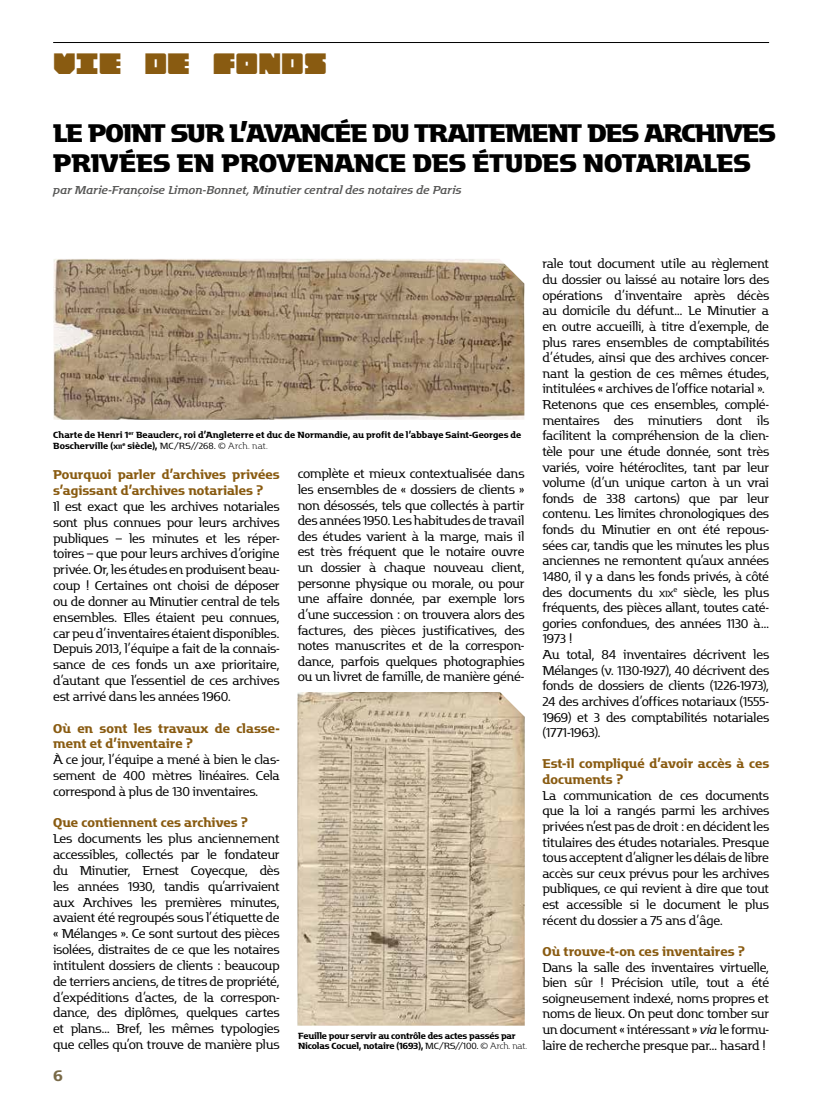
<style>
.page{position:relative;width:840px;height:1102px;background:#fff}
.page>*{position:absolute;margin:0;border:0;box-sizing:border-box;transform-origin:0 0}
.t1{font:700 25px/30px "Motter Factum";letter-spacing:-.02em;color:#000}
.t2{font:25px "Archives Pro Standard";color:#895b11}
.t3{font:500 15px "Motter Factum";color:#796a48}
.t4{font:12.5px/15.6px "Motter Factum";letter-spacing:-.035em;color:#000;text-align:justify}
.t5{font:500 12.5px/15.9px "Motter Factum";letter-spacing:-.005em;color:#895b11}
.t6{font:italic 11.25px "Motter Factum";letter-spacing:-.005em;color:#575756}
.t7{font:500 8.75px/10.5px "Motter Factum";letter-spacing:-.005em;color:#000}
.s1{font-size:6.12px}
.s2{font-weight:400}
.s3{font-weight:300}
.s4{font-size:8.75px}
.s5{font-style:italic}
</style>
<div class="page">
<hr style="left:53px;top:42px;width:716px;height:1px;background:#000">
<img style="left:54px;top:259px;width:470px;height:161px">
<img style="left:297px;top:692px;width:228px;height:334px">
<h1 class="t2" style="left:53px;top:50px;width:275px">VIE DE FONDS</h1>
<h1 class="t1" style="left:53px;top:118px;width:724px">LE POINT SUR L’AVANCÉE DU TRAITEMENT DES ARCHIVES<br>PRIVÉES EN PROVENANCE DES ÉTUDES NOTARIALES</h1>
<p class="t6" style="left:53px;top:184px;width:410px">par Marie-Françoise Limon-Bonnet, Minutier central des notaires de Paris</p>
<p class="t7" style="left:53px;top:430px;width:470px">Charte de Henri 1<sup>er</sup> Beauclerc, roi d’Angleterre et duc de Normandie, au profit de l’abbaye Saint-Georges de<br>Boscherville (<span class="s1">xii</span><sup>e</sup> siècle), <span class="s2">MC/RS//268.</span> <span class="s3">© Arch. nat.</span></p>
<p class="t5" style="left:53px;top:467px;width:228px">Pourquoi parler d’archives privées s’agissant d’archives notariales ?</p>
<p class="t4" style="left:53px;top:499px;width:228px">Il est exact que les archives notariales sont plus connues pour leurs archives publiques – les minutes et les réper&shy;toires – que pour leurs archives d’origine privée. Or, les études en produisent beau&shy;coup ! Certaines ont choisi de déposer ou de donner au Minutier central de tels ensembles. Elles étaient peu connues, car peu d’inventaires étaient disponibles.<br>Depuis 2013, l’équipe a fait de la connais&shy;sance de ces fonds un axe prioritaire, d’autant que l’essentiel de ces archives est arrivé dans les années 1960.</p>
<p class="t5" style="left:53px;top:720px;width:228px">Où en sont les travaux de classe&shy;ment et d’inventaire ?</p>
<p class="t4" style="left:53px;top:752px;width:228px">À ce jour, l’équipe a mené à bien le clas&shy;sement de 400 mètres linéaires. Cela correspond à plus de 130 inventaires.</p>
<p class="t5" style="left:53px;top:815px;width:197px">Que contiennent ces archives ?</p>
<p class="t4" style="left:53px;top:831px;width:228px">Les documents les plus anciennement accessibles, collectés par le fondateur du Minutier, Ernest Coyecque, dès les années 1930, tandis qu’arrivaient aux Archives les premières minutes, avaient été regroupés sous l’étiquette de « Mélanges ». Ce sont surtout des pièces isolées, distraites de ce que les notaires intitulent dossiers de clients : beaucoup de terriers anciens, de titres de propriété, d’expéditions d’actes, de la correspon&shy;dance, des diplômes, quelques cartes et plans... Bref, les mêmes typologies que celles qu’on trouve de manière plus</p>
<p class="t3" style="left:53px;top:1067px;width:11px">6</p>
<p class="t4" style="left:298px;top:467px;width:228px">complète et mieux contextualisée dans les ensembles de « dossiers de clients » non désossés, tels que collectés à partir des années 1950. Les habitudes de travail des études varient à la marge, mais il est très fréquent que le notaire ouvre un dossier à chaque nouveau client, personne physique ou morale, ou pour une affaire donnée, par exemple lors d’une succession : on trouvera alors des factures, des pièces justificatives, des notes manuscrites et de la correspon&shy;dance, parfois quelques photographies ou un livret de famille, de manière géné-</p>
<p class="t7" style="left:298px;top:1031px;width:231px">Feuille pour servir au contrôle des actes passés par<br>Nicolas Cocuel, notaire (1693), <span class="s2">MC/RS//100.</span> <span class="s3">© Arch. nat.</span></p>
<p class="t4" style="left:542px;top:257px;width:228px;text-align:left">rale tout document utile au règlement du dossier ou laissé au notaire lors des opérations d’inventaire après dé cès au domicile du défunt... Le Minutier a en outre accueilli, à titre d’exemple, de plus rares ensembles de comptabilités d’études, ainsi que des archives concer&shy;nant la gestion de ces mêmes études, intitulées « archives de l’office notarial ».<br>Retenons que ces ensembles, complé&shy;mentaires des minutiers dont ils facilitent la compréhension de la clien&shy;tèle pour une étude donnée, sont très variés, voire hétéroclites, tant par leur volume (d’un unique carton à un vrai fonds de 338 cartons) que par leur contenu. Les limites chronologiques des fonds du Minutier en ont été repous&shy;sées car, tandis que les minutes les plus anciennes ne remontent qu’aux années 1480, il y a dans les fonds privés, à côté des documents du <span class="s4">xix</span><sup>e</sup> siècle, les plus fréquents, des pièces allant, toutes caté&shy;gories confondues, des années 1130 à...<br>1973 !<br>Au total, 84 inventaires décrivent les Mélanges (v. 1130-1927), 40 décrivent des fonds de dossiers de clients (1226-1973), 24 des archives d’offices notariaux (1555- 1969) et 3 des comptabilités notariales (1771-1963).</p>
<p class="t5" style="left:542px;top:756px;width:228px">Est-il compliqué d’avoir accès à ces documents ?</p>
<p class="t4" style="left:542px;top:788px;width:228px">La communication de ces documents que la loi a rangés parmi les archives privées n’est pas de droit : en décident les titulaires des études notariales. Presque tous acceptent d’aligner les délais de libre accès sur ceux prévus pour les archives publiques, ce qui revient à dire que tout est accessible si le document le plus récent du dossier a 75 ans d’âge.</p>
<p class="t5" style="left:542px;top:944px;width:204px">Où trouve-t-on ces inventaires ?</p>
<p class="t4" style="left:542px;top:960px;width:228px">Dans la salle des inventaires virtuelle, bien sûr ! Précision utile, tout a été soigneusement indexé, noms propres et noms de lieux. On peut donc tomber sur un document « intéressant » <span class="s5">via</span> le formu&shy;laire de recherche presque par... hasard !</p>
</div>
